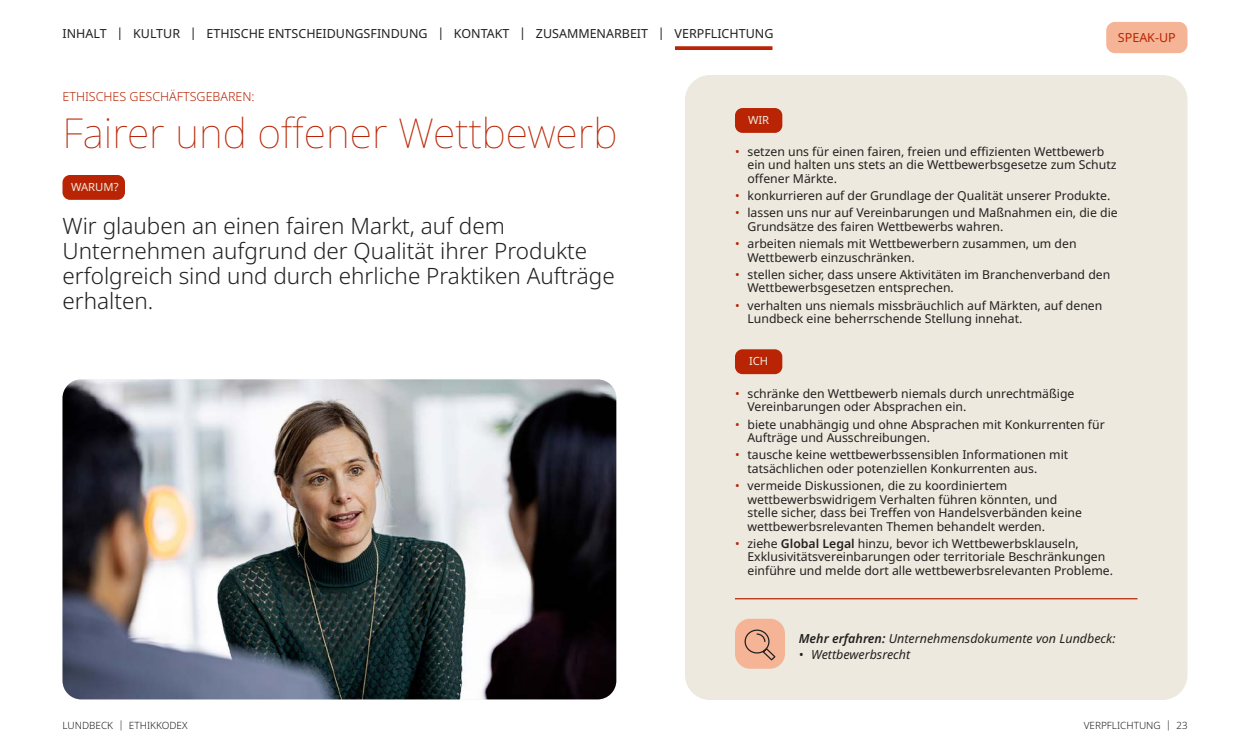
<style>
.page{position:relative;width:1250px;height:750px;background:#fff}
.page>*{position:absolute;margin:0;border:0;box-sizing:border-box;transform-origin:0 0}
.t1{font:100 41.25px "Noto Sans";color:#b92504}
.t2{font:300 22.5px/25px "Noto Sans";color:#22201f}
.t3{font:12.5px "Noto Sans";color:#22201f}
.t4{font:italic 12.5px "Noto Sans";color:#22201f}
.t5{font:300 12.5px "Noto Sans";color:#b92504}
.t6{font:12.5px "Noto Sans";color:#b92504}
.t7{font:12.25px/13.5px "Noto Sans";color:#22201f}
.t8{font:11.25px "Noto Sans";color:#ede9de}
.t9{font:300 10px "Noto Sans";color:#22201f}
.s1{color:#b92504}
.s2{font-weight:600}
</style>
<div class="page">
<div style="left:1106px;top:22px;width:82px;height:31px;background:#f5b496;border-radius:9px"></div>
<svg style="left:675px;top:46px;width:97px;height:4px"></svg>
<div style="left:685px;top:75px;width:503px;height:625px;background:#ede9de;border-radius:25px"></div>
<div style="left:62px;top:175px;width:63px;height:25px;background:#b92504;border-radius:8px"></div>
<hr style="left:735px;top:598px;width:403px;height:1px;background:#b92504">
<div style="left:735px;top:619px;width:50px;height:50px;background:#f5b496;border-radius:15px"></div>
<svg style="left:744px;top:629px;width:32px;height:32px"></svg>
<div style="left:735px;top:349px;width:47px;height:25px;background:#b92504;border-radius:8px"></div>
<div style="left:735px;top:108px;width:47px;height:25px;background:#b92504;border-radius:8px"></div>
<img style="left:62px;top:379px;width:554px;height:320px">
<p class="t3" style="left:116px;top:25px;width:658px">| KULTUR | ETHISCHE ENTSCHEIDUNGSFINDUNG | KONTAKT | ZUSAMMENARBEIT | VERPFLICHTUNG</p>
<p class="t3" style="left:63px;top:25px;width:46px">INHALT</p>
<p class="t6" style="left:1118px;top:28px;width:59px">SPEAK-UP</p>
<p class="t5" style="left:62px;top:88px;width:194px">ETHISCHES GESCHÄFTSGEBAREN:</p>
<h1 class="t1" style="left:62px;top:103px;width:556px">Fairer und offener Wettbewerb</h1>
<p class="t8" style="left:71px;top:179px;width:49px">WARUM?</p>
<h2 class="t2" style="left:62px;top:214px;width:554px">Wir glauben an einen fairen Markt, auf dem Unternehmen aufgrund der Qualität ihrer Produkte erfolgreich sind und durch ehrliche Praktiken Aufträge erhalten.</h2>
<p class="t9" style="left:62px;top:719px;width:127px">LUNDBECK | ETHIKKODEX</p>
<p class="t8" style="left:748px;top:112px;width:23px">WIR</p>
<p class="t7" style="left:747px;top:145px;width:371px;text-indent:-12px"><span class="s1">•</span> setzen uns für einen fairen, freien und effizienten Wettbewerb ein und halten uns stets an die Wettbewerbsgesetze zum Schutz offener Märkte.</p>
<p class="t7" style="left:735px;top:189px;width:377px"><span class="s1">•</span> konkurrieren auf der Grundlage der Qualität unserer Produkte.</p>
<p class="t7" style="left:747px;top:206px;width:372px;text-indent:-12px"><span class="s1">•</span> lassen uns nur auf Vereinbarungen und Maßnahmen ein, die die<br>Grundsätze des fairen Wettbewerbs wahren.</p>
<p class="t7" style="left:747px;top:237px;width:331px;text-indent:-12px"><span class="s1">•</span> arbeiten niemals mit Wettbewerbern zusammen, um den<br>Wettbewerb einzuschränken.</p>
<p class="t7" style="left:747px;top:268px;width:364px;text-indent:-12px"><span class="s1">•</span> stellen sicher, dass unsere Aktivitäten im Branchenverband den<br>Wettbewerbsgesetzen entsprechen.</p>
<p class="t7" style="left:747px;top:299px;width:356px;text-indent:-12px"><span class="s1">•</span> verhalten uns niemals missbräuchlich auf Märkten, auf denen<br>Lundbeck eine beherrschende Stellung innehat.</p>
<p class="t8" style="left:749px;top:353px;width:21px">ICH</p>
<p class="t7" style="left:747px;top:387px;width:328px;text-indent:-12px"><span class="s1">•</span> schränke den Wettbewerb niemals durch unrechtmäßige<br>Vereinbarungen oder Absprachen ein.</p>
<p class="t7" style="left:747px;top:418px;width:359px;text-indent:-12px"><span class="s1">•</span> biete unabhängig und ohne Absprachen mit Konkurrenten für<br>Aufträge und Ausschreibungen.</p>
<p class="t7" style="left:747px;top:449px;width:322px;text-indent:-12px"><span class="s1">•</span> tausche keine wettbewerbssensiblen Informationen mit tatsächlichen oder potenziellen Konkurrenten aus.</p>
<p class="t7" style="left:747px;top:479px;width:336px;text-indent:-12px"><span class="s1">•</span> vermeide Diskussionen, die zu koordiniertem wettbewerbswidrigem Verhalten führen könnten, und stelle sicher, dass bei Treffen von Handelsverbänden keine wettbewerbsrelevanten Themen behandelt werden.</p>
<p class="t7" style="left:747px;top:537px;width:367px;text-indent:-12px"><span class="s1">•</span> ziehe <span class="s2">Global Legal</span> hinzu, bevor ich Wettbewerbsklauseln,<br>Exklusivitätsvereinbarungen oder territoriale Beschränkungen einführe und melde dort alle wettbewerbsrelevanten Probleme.</p>
<p class="t4" style="left:799px;top:629px;width:318px"><span class="s2">Mehr erfahren:</span> Unternehmensdokumente von Lundbeck:</p>
<p class="t4" style="left:799px;top:645px;width:113px">• Wettbewerbsrecht</p>
<p class="t9" style="left:1084px;top:719px;width:105px">VERPFLICHTUNG | 23</p>
</div>
